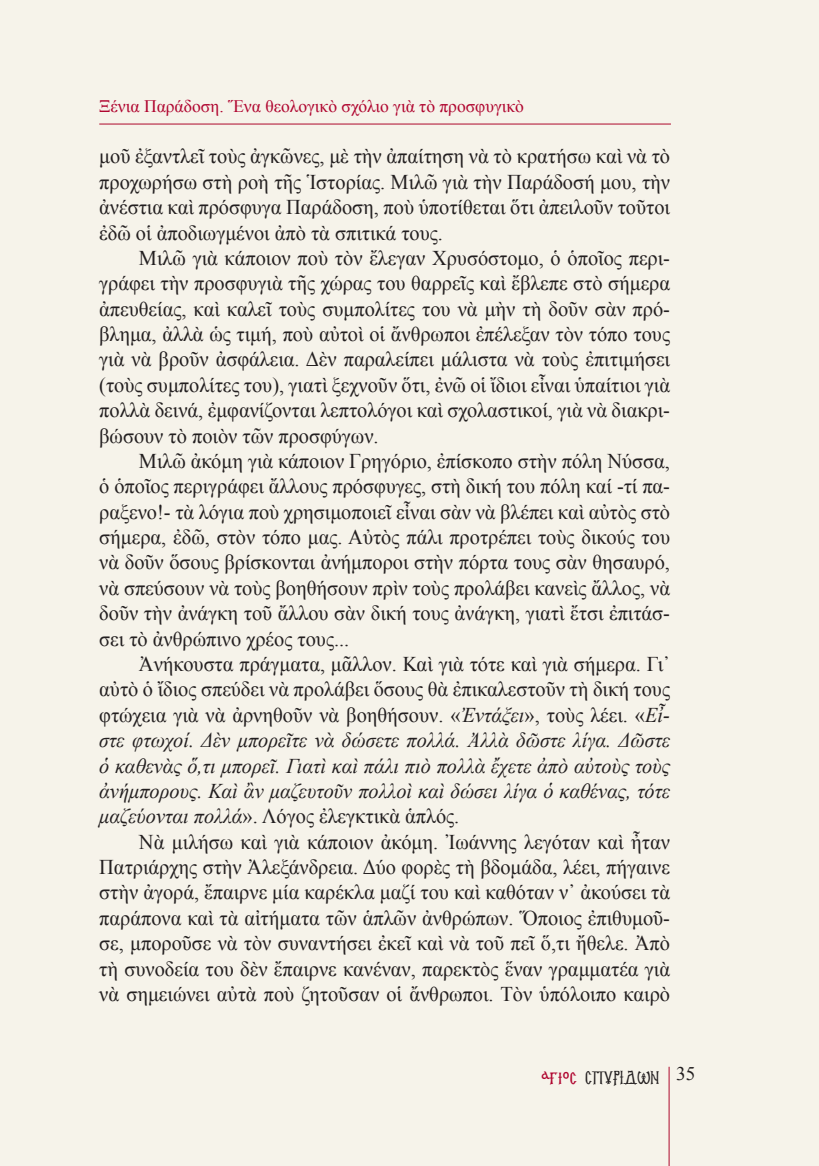
<style>
.page{position:relative;width:819px;height:1166px;background:#f6f3ea}
.page>*{position:absolute;margin:0;border:0;box-sizing:border-box;transform-origin:0 0}
.t1{font:21px/25.4px "Times New Roman";color:#231f20;text-align:justify}
.t2{font:italic 21px/25.4px "Times New Roman";color:#231f20;text-align:justify}
.t3{font:17.5px "Times New Roman";color:#b00630}
.t4{font:17.5px "PF Konstantinople";color:#231f20}
.s1{font-style:normal}
.s2{font-size:21px;color:#b00630}
</style>
<div class="page">
<hr style="left:668px;top:1067px;width:1px;height:99px;background:#ae082c">
<hr style="left:99px;top:124px;width:572px;height:1px;background:#ae082c">
<p class="t3" style="left:99px;top:94px;width:426px">Ξένια Παράδοση. Ἕνα θεολογικὸ σχόλιο γιὰ τὸ προσφυγικὸ</p>
<p class="t1" style="left:99px;top:143px;width:572px">μοῦ ἐξαντλεῖ τοὺς ἀγκῶνες, μὲ τὴν ἀπαίτηση νὰ τὸ κρατήσω καὶ νὰ τὸ προχωρήσω στὴ ροὴ τῆς Ἱστορίας. Μιλῶ γιὰ τὴν Παράδοσή μου, τὴν ἀνέστια καὶ πρόσφυγα Παράδοση, ποὺ ὑποτίθεται ὅτι ἀπειλοῦν τοῦτοι ἐδῶ οἱ ἀποδιωγμένοι ἀπὸ τὰ σπιτικά τους.</p>
<p class="t1" style="left:99px;top:245px;width:572px;text-indent:40px">Μιλῶ γιὰ κάποιον ποὺ τὸν ἔλεγαν Χρυσόστομο, ὁ ὁποῖος περι&shy;γράφει τὴν προσφυγιὰ τῆς χώρας του θαρρεῖς καὶ ἔβλεπε στὸ σήμερα ἀπευθείας, καὶ καλεῖ τοὺς συμπολίτες του νὰ μὴν τὴ δοῦν σὰν πρό&shy;βλημα, ἀλλὰ ὡς τιμή, ποὺ αὐτοὶ οἱ ἄνθρωποι ἐπέλεξαν τὸν τόπο τους γιὰ νὰ βροῦν ἀσφάλεια. Δὲν παραλείπει μάλιστα νὰ τοὺς ἐπιτιμήσει (τοὺς συμπολίτες του), γιατὶ ξεχνοῦν ὅτι, ἐνῶ οἱ ἴδιοι εἶναι ὑπαίτιοι γιὰ πολλὰ δεινά, ἐμφανίζονται λεπτολόγοι καὶ σχολαστικοί, γιὰ νὰ διακρι&shy;βώσουν τὸ ποιὸν τῶν προσφύγων.</p>
<p class="t1" style="left:99px;top:448px;width:572px;text-indent:40px">Μιλῶ ἀκόμη γιὰ κάποιον Γρηγόριο, ἐπίσκοπο στὴν πόλη Νύσσα, ὁ ὁποῖος περιγράφει ἄλλους πρόσφυγες, στὴ δική του πόλη καί -τί πα&shy;ραξενο!- τὰ λόγια ποὺ χρησιμοποιεῖ εἶναι σὰν νὰ βλέπει καὶ αὐτὸς στὸ σήμερα, ἐδῶ, στὸν τόπο μας. Αὐτὸς πάλι προτρέπει τοὺς δικούς του νὰ δοῦν ὅσους βρίσκονται ἀνήμποροι στὴν πόρτα τους σὰν θησαυρό, νὰ σπεύσουν νὰ τοὺς βοηθήσουν πρὶν τοὺς προλάβει κανεὶς ἄλλος, νὰ δοῦν τὴν ἀνάγκη τοῦ ἄλλου σὰν δική τους ἀνάγκη, γιατὶ ἔτσι ἐπιτάσ&shy;σει τὸ ἀνθρώπινο χρέος τους...</p>
<p class="t2" style="left:99px;top:651px;width:572px;text-indent:40px"><span class="s1">Ἀνήκουστα πράγματα, μᾶλλον. Καὶ γιὰ τότε καὶ γιὰ σήμερα. Γι᾿ αὐτὸ ὁ ἴδιος σπεύδει νὰ προλάβει ὅσους θὰ ἐπικαλεστοῦν τὴ δική τους φτώχεια γιὰ νὰ ἀρνηθοῦν νὰ βοηθήσουν. «</span>Ἐντάξει<span class="s1">», τοὺς λέει. «</span>Εἶ&shy;στε φτωχοί. Δὲν μπορεῖτε νὰ δώσετε πολλά. Ἀλλὰ δῶστε λίγα. Δῶστε ὁ καθενὰς ὅ,τι μπορεῖ. Γιατὶ καὶ πάλι πιὸ πολλὰ ἔχετε ἀπὸ αὐτοὺς τοὺς ἀνήμπορους. Καὶ ἂν μαζευτοῦν πολλοὶ καὶ δώσει λίγα ὁ καθένας, τότε μαζεύονται πολλά<span class="s1">». Λόγος ἐλεγκτικὰ ἁπλός.</span></p>
<p class="t1" style="left:99px;top:828px;width:572px;text-indent:40px">Νὰ μιλήσω καὶ γιὰ κάποιον ἀκόμη. Ἰωάννης λεγόταν καὶ ἦταν Πατριάρχης στὴν Ἀλεξάνδρεια. Δύο φορὲς τὴ βδομάδα, λέει, πήγαινε στὴν ἀγορά, ἔπαιρνε μία καρέκλα μαζί του καὶ καθόταν ν᾿ ἀκούσει τὰ παράπονα καὶ τὰ αἰτήματα τῶν ἁπλῶν ἀνθρώπων. Ὅποιος ἐπιθυμοῦ&shy;σε, μποροῦσε νὰ τὸν συναντήσει ἐκεῖ καὶ νὰ τοῦ πεῖ ὅ,τι ἤθελε. Ἀπὸ τὴ συνοδεία του δὲν ἔπαιρνε κανέναν, παρεκτὸς ἕναν γραμματέα γιὰ νὰ σημειώνει αὐτὰ ποὺ ζητοῦσαν οἱ ἄνθρωποι. Τὸν ὑπόλοιπο καιρὸ</p>
<p class="t4" style="left:541px;top:1066px;width:155px"><span class="s2">αγιοσ</span> ΣΠΥΡΙΔΩΝ <sup>35</sup></p>
</div>
